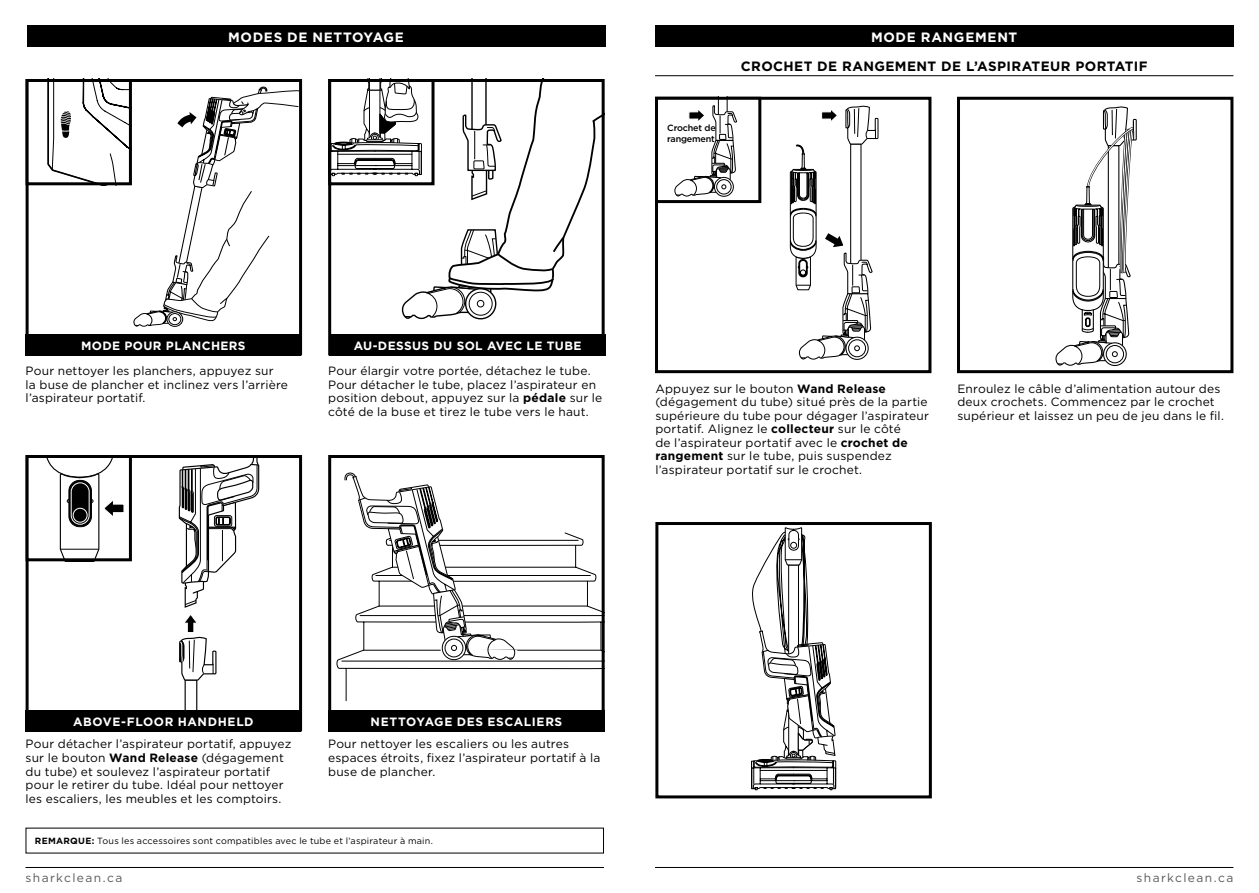
<style>
.page{position:relative;width:1259px;height:893px;background:#fff}
.page>*{position:absolute;margin:0;border:0;box-sizing:border-box;transform-origin:0 0}
.t1{font:700 13.5px "Gotham";letter-spacing:.03em;color:#000}
.t2{font:700 13.5px "Gotham";letter-spacing:.05em;color:#fff}
.t3{font:12px/13.5px "Gotham";letter-spacing:.015em;color:#000}
.t4{font:700 12px "Gotham";letter-spacing:.03em;color:#fff}
.t5{font:700 12px "Gotham";letter-spacing:.05em;color:#fff}
.t6{font:12px "Gotham";letter-spacing:.115em;color:#58595b}
.t7{font:9px "Gotham";letter-spacing:.025em;color:#000}
.t8{font:500 9px/10.5px "Gotham";letter-spacing:-.02em;color:#000}
.s1{font-weight:700}
</style>
<div class="page">
<hr style="left:655px;top:867px;width:578px;height:1px;background:#000">
<hr style="left:26px;top:867px;width:578px;height:1px;background:#000">
<svg style="left:751px;top:527px;width:85px;height:263px"></svg>
<hr style="left:760px;top:770px;width:67px;height:1px;background:#000">
<div style="left:655px;top:522px;width:277px;height:276px;border:3px solid #000"></div>
<div style="left:655px;top:26px;width:578px;height:21px;background:#000"></div>
<hr style="left:655px;top:75px;width:578px;height:1px;background:#000">
<svg style="left:1055px;top:106px;width:81px;height:260px"></svg>
<div style="left:957px;top:97px;width:276px;height:276px;border:3px solid #000"></div>
<div style="left:655px;top:97px;width:276px;height:276px;border:3px solid #000"></div>
<div style="left:655px;top:97px;width:106px;height:106px;border:3px solid #000"></div>
<svg style="left:674px;top:97px;width:66px;height:100px"></svg>
<svg style="left:790px;top:106px;width:88px;height:254px"></svg>
<div style="left:27px;top:26px;width:578px;height:21px;background:#000"></div>
<svg style="left:336px;top:473px;width:264px;height:228px"></svg>
<div style="left:328px;top:455px;width:276px;height:276px;border:3px solid #000"></div>
<div style="left:328px;top:710px;width:276px;height:21px;background:#000"></div>
<div style="left:26px;top:334px;width:275px;height:21px;background:#000"></div>
<svg style="left:47px;top:79px;width:253px;height:248px"></svg>
<div style="left:26px;top:79px;width:106px;height:106px;border:3px solid #000"></div>
<svg style="left:328px;top:79px;width:276px;height:240px"></svg>
<hr style="left:338px;top:154px;width:74px;height:1px;background:#000">
<div style="left:328px;top:79px;width:106px;height:106px;border:3px solid #000"></div>
<div style="left:329px;top:334px;width:277px;height:21px;background:#000"></div>
<div style="left:26px;top:455px;width:276px;height:276px;border:3px solid #000"></div>
<svg style="left:178px;top:455px;width:82px;height:255px"></svg>
<div style="left:26px;top:455px;width:106px;height:106px;border:3px solid #000"></div>
<svg style="left:44px;top:455px;width:81px;height:107px"></svg>
<div style="left:26px;top:710px;width:275px;height:21px;background:#000"></div>
<p class="t2" style="left:228px;top:28px;width:177px">MODES DE NETTOYAGE</p>
<p class="t8" style="left:667px;top:123px;width:50px">Crochet de rangement</p>
<p class="t2" style="left:871px;top:28px;width:148px">MODE RANGEMENT</p>
<p class="t1" style="left:741px;top:57px;width:408px">CROCHET DE RANGEMENT DE L’ASPIRATEUR PORTATIF</p>
<p class="t4" style="left:81px;top:337px;width:166px">MODE POUR PLANCHERS</p>
<p class="t4" style="left:354px;top:337px;width:229px">AU-DESSUS DU SOL AVEC LE TUBE</p>
<p class="t3" style="left:26px;top:364px;width:264px">Pour nettoyer les planchers, appuyez sur<br>la buse de plancher et inclinez vers l’arrière l’aspirateur portatif.</p>
<p class="t3" style="left:328px;top:364px;width:276px">Pour élargir votre portée, détachez le tube.<br>Pour détacher le tube, placez l’aspirateur en position debout, appuyez sur la <span class="s1">pédale</span> sur le côté de la buse et tirez le tube vers le haut.</p>
<p class="t3" style="left:655px;top:382px;width:275px">Appuyez sur le bouton <span class="s1">Wand Release </span>(dégagement du tube) situé près de la partie supérieure du tube pour dégager l’aspirateur portatif. Alignez le <span class="s1">collecteur</span> sur le côté<br>de l’aspirateur portatif avec le <span class="s1">crochet de rangement</span> sur le tube, puis suspendez l’aspirateur portatif sur le crochet.</p>
<p class="t3" style="left:957px;top:382px;width:268px">Enroulez le câble d’alimentation autour des deux crochets. Commencez par le crochet supérieur et laissez un peu de jeu dans le fil.</p>
<p class="t5" style="left:73px;top:713px;width:182px">ABOVE-FLOOR HANDHELD</p>
<p class="t3" style="left:26px;top:737px;width:267px">Pour détacher l’aspirateur portatif, appuyez sur le bouton <span class="s1">Wand Release</span> (dégagement du tube) et soulevez l’aspirateur portatif pour le retirer du tube. Idéal pour nettoyer les escaliers, les meubles et les comptoirs.</p>
<p class="t5" style="left:371px;top:713px;width:193px">NETTOYAGE DES ESCALIERS</p>
<p class="t3" style="left:328px;top:737px;width:274px">Pour nettoyer les escaliers ou les autres espaces étroits, fixez l’aspirateur portatif à la buse de plancher.</p>
<p class="t7" style="left:35px;top:835px;width:399px"><span class="s1">REMARQUE:</span> Tous les accessoires sont compatibles avec le tube et l’aspirateur à main.</p>
<p class="t6" style="left:26px;top:870px;width:98px">sharkclean.ca</p>
<p class="t6" style="left:1136px;top:870px;width:98px">sharkclean.ca</p>
</div>
